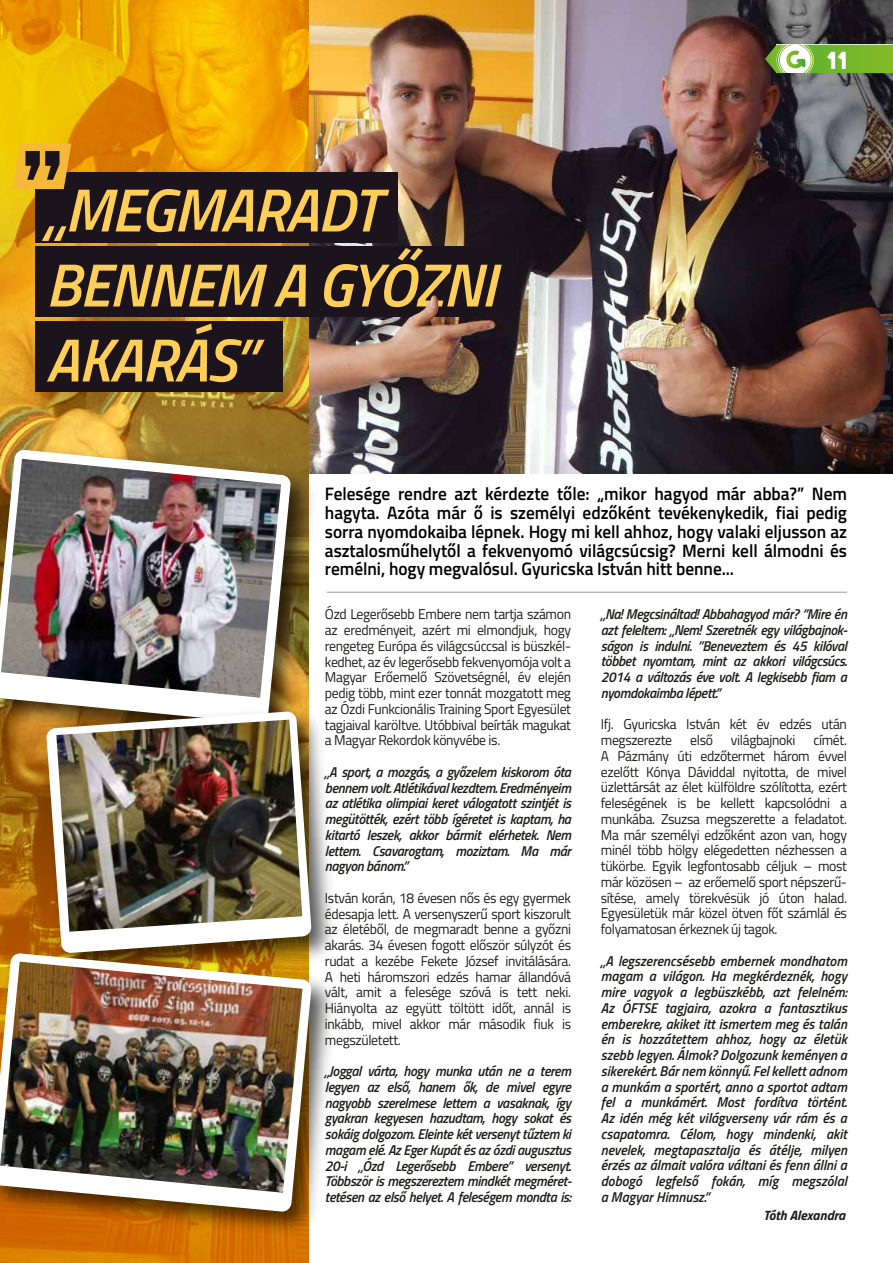
<style>
.page{position:relative;width:893px;height:1263px;background:#fff}
.page>*{position:absolute;margin:0;border:0;box-sizing:border-box;transform-origin:0 0}
.t1{font:italic 600 61.05px/75px "Titillium Web";letter-spacing:-.02em;color:#fece57}
.t2{font:23.4px "The Bold Font";color:#fff}
.t3{font:600 18px/18.8px "Titillium Web";letter-spacing:-.005em;color:#000;text-align:justify}
.t4{font:italic 600 14.25px/15.8px "Titillium Web";letter-spacing:-.025em;color:#1d1d1b;text-align:justify}
.t5{font:14.25px/15.8px "Titillium Web";letter-spacing:-.025em;color:#1d1d1b;text-align:justify}
.t6{font:italic 700 13.5px "Titillium Web";color:#1d1d1b}
</style>
<div class="page">
<img style="left:309px;top:0;width:584px;height:473px">
<svg style="left:0;top:0;width:309px;height:320px;background:#eaa404"></svg>
<img style="left:0;top:320px;width:309px;height:943px">
<div style="left:35px;top:172px;width:362px;height:70px;background:#1c141d"></div>
<div style="left:35px;top:247px;width:484px;height:70px;background:#1c141d"></div>
<div style="left:35px;top:321px;width:248px;height:71px;background:#1c141d"></div>
<svg style="left:13px;top:144px;width:58px;height:45px;background:#b88a2c"></svg>
<img style="left:351px;top:295px;width:145px;height:87px">
<img style="left:0;top:438px;width:324px;height:318px">
<img style="left:0;top:449px;width:291px;height:275px">
<img style="left:1px;top:459px;width:280px;height:239px">
<img style="left:35px;top:700px;width:298px;height:241px">
<svg style="left:46px;top:711px;width:266px;height:230px"></svg>
<img style="left:56px;top:720px;width:246px;height:212px">
<img style="left:0;top:941px;width:333px;height:303px">
<svg style="left:0;top:953px;width:312px;height:259px"></svg>
<img style="left:0;top:962px;width:302px;height:231px">
<hr style="left:327px;top:592px;width:520px;height:1px;background:#9d9d9c">
<svg style="left:765px;top:45px;width:128px;height:28px;background:#88bc4e"></svg>
<h1 class="t1" style="left:46px;top:169px;width:452px">„MEGMARADT<br>BENNEM A GYŐZNI<br>AKARÁS”</h1>
<h2 class="t2" style="left:826px;top:45px;width:22px">11</h2>
<p class="t3" style="left:325px;top:484px;width:524px">Felesége rendre azt kérdezte tőle: „mikor hagyod már abba?” Nem hagyta. Azóta már ő is személyi edzőként tevékenykedik, fiai pedig sorra nyomdokaiba lépnek. Hogy mi kell ahhoz, hogy valaki eljusson az asztalosműhelytől a fekvenyomó világcsúcsig? Merni kell álmodni és remélni, hogy megvalósul. Gyuricska István hitt benne...</p>
<p class="t5" style="left:325px;top:606px;width:248px">Ózd Legerősebb Embere nem tartja számon az eredményeit, azért mi elmondjuk, hogy rengeteg Európa és világcsúccsal is büszkél&shy;kedhet, az év legerősebb fekvenyomója volt a Magyar Erőemelő Szövetségnél, év elején pedig több, mint ezer tonnát mozgatott meg az Ózdi Funkcionális Training Sport Egyesület tagjaival karöltve. Utóbbival beírták magukat a Magyar Rekordok könyvébe is.</p>
<p class="t4" style="left:325px;top:763px;width:248px">„A sport, a mozgás, a győzelem kiskorom óta bennem volt. Atlétikával kezdtem. Eredményeim az atlétika olimpiai keret válogatott szintjét is megütötték, ezért több ígéretet is kaptam, ha kitartó leszek, akkor bármit elérhetek. Nem lettem. Csavarogtam, moziztam. Ma már nagyon bánom.”</p>
<p class="t5" style="left:325px;top:889px;width:248px">István korán, 18 évesen nős és egy gyermek édesapja lett. A versenyszerű sport kiszorult az életéből, de megmaradt benne a győzni akarás. 34 évesen fogott először súlyzót és rudat a kezébe Fekete József invitálására.<br>A heti háromszori edzés hamar állandóvá vált, amit a felesége szóvá is tett neki.<br>Hiányolta az együtt töltött időt, annál is inkább, mivel akkor már második fiuk is megszületett.</p>
<p class="t4" style="left:325px;top:1062px;width:248px">„Joggal várta, hogy munka után ne a terem legyen az első, hanem ők, de mivel egyre nagyobb szerelmese lettem a vasaknak, így gyakran kegyesen hazudtam, hogy sokat és sokáig dolgozom. Eleinte két versenyt tűztem ki magam elé. Az Eger Kupát és az ózdi augusztus 20-i „Ózd Legerősebb Embere” versenyt.<br>Többször is megszereztem mindkét megméret&shy;tetésen az első helyet. A feleségem mondta is:</p>
<p class="t4" style="left:601px;top:605px;width:248px">„Na! Megcsináltad! Abbahagyod már? ”Mire én azt feleltem: „Nem! Szeretnék egy világbajnok&shy;ságon is indulni. ”Beneveztem és 45 kilóval többet nyomtam, mint az akkori világcsúcs.<br>2014 a változás éve volt. A legkisebb fiam a nyomdokaimba lépett.”</p>
<p class="t5" style="left:601px;top:716px;width:248px">Ifj. Gyuricska István két év edzés után megszerezte</p>
<p class="t5" style="left:690px;top:731px;width:24px">első</p>
<p class="t5" style="left:731px;top:731px;width:66px">világbajnoki</p>
<p class="t5" style="left:601px;top:731px;width:248px;text-indent:213px">címét.<br>A Pázmány úti edzőtermet három évvel ezelőtt Kónya Dáviddal nyitotta, de mivel üzlettársát az élet külföldre szólította, ezért feleségének is be kellett kapcsolódni a munkába. Zsuzsa megszerette a feladatot.<br>Ma már személyi edzőként azon van, hogy minél több hölgy elégedetten nézhessen a tükörbe. Egyik legfontosabb céljuk – most már közösen – az erőemelő sport népszerű&shy;sítése, amely törekvésük jó úton halad.<br>Egyesületük már közel ötven főt számlál és folyamatosan érkeznek új tagok.</p>
<p class="t4" style="left:601px;top:952px;width:248px">„A legszerencsésebb embernek mondhatom magam a világon. Ha megkérdeznék, hogy mire vagyok a legbüszkébb, azt felelném:<br>Az ÓFTSE tagjaira, azokra a fantasztikus emberekre, akiket itt ismertem meg és talán én is hozzátettem ahhoz, hogy az életük szebb legyen. Álmok? Dolgozunk keményen a sikerekért. Bár nem könnyű. Fel kellett adnom a munkám a sportért, anno a sportot adtam fel a munkámért. Most fordítva történt.<br>Az idén még két világverseny vár rám és a csapatomra. Célom, hogy mindenki, akit nevelek, megtapasztalja és átélje, milyen érzés az álmait valóra váltani és fenn állni a dobogó legfelső fokán, míg megszólal a Magyar Himnusz.”</p>
<p class="t6" style="left:763px;top:1204px;width:84px">Tóth Alexandra</p>
</div>
